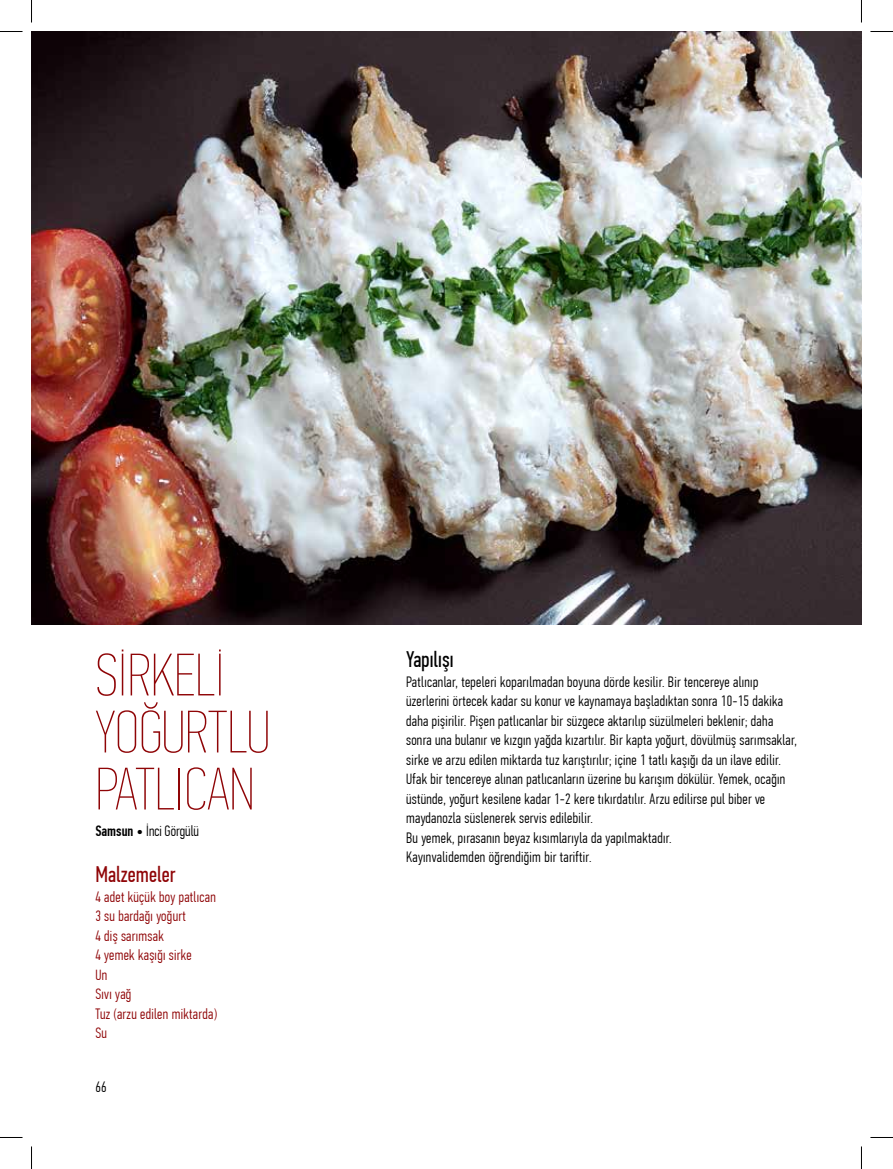
<style>
.page{position:relative;width:893px;height:1169px;background:#fff}
.page>*{position:absolute;margin:0;border:0;box-sizing:border-box;transform-origin:0 0}
.t1{font:60px/57px "PF Din Text Comp Pro X Thin";color:#8f0507}
.t2{font:22.5px "PF Din Text Comp Pro";color:#8f0507}
.t3{font:22.5px "PF Din Text Comp Pro";color:#000}
.t4{font:300 15px/19.5px "PF Din Text Comp Pro";letter-spacing:.02em;color:#000}
.t5{font:300 15px/19.5px "PF Din Text Comp Pro";letter-spacing:.02em;color:#8f0507}
.t6{font:300 15px "PF Din Text Comp Pro";color:#000}
.s1{font-weight:500}
</style>
<div class="page">
<img style="left:32px;top:31px;width:829px;height:594px">
<svg style="left:0;top:31px;width:22px;height:1px"></svg>
<svg style="left:870px;top:31px;width:22px;height:1px"></svg>
<svg style="left:0;top:1137px;width:22px;height:1px"></svg>
<svg style="left:870px;top:1137px;width:22px;height:1px"></svg>
<svg style="left:31px;top:0;width:1px;height:23px"></svg>
<svg style="left:31px;top:1146px;width:1px;height:23px"></svg>
<h1 class="t1" style="left:95px;top:646px;width:176px">SİRKELİ<br>YOĞURTLU<br>PATLICAN</h1>
<p class="t6" style="left:95px;top:822px;width:105px"><span class="s1">Samsun •</span> İnci Görgülü</p>
<h2 class="t2" style="left:95px;top:861px;width:82px">Malzemeler</h2>
<p class="t5" style="left:95px;top:886px;width:123px">4 adet küçük boy patlıcan<br>3 su bardağı yoğurt<br>4 diş sarımsak<br>4 yemek kaşığı sirke<br>Un<br>Sıvı yağ<br>Tuz (arzu edilen miktarda)<br>Su</p>
<p class="t4" style="left:95px;top:1077px;width:13px">66</p>
<h2 class="t3" style="left:406px;top:646px;width:49px">Yapılışı</h2>
<p class="t4" style="left:406px;top:672px;width:392px">Patlıcanlar, tepeleri koparılmadan boyuna dörde kesilir. Bir tencereye alınıp üzerlerini örtecek kadar su konur ve kaynamaya başladıktan sonra 10-15 dakika daha pişirilir. Pişen patlıcanlar bir süzgece aktarılıp süzülmeleri beklenir; daha sonra una bulanır ve kızgın yağda kızartılır. Bir kapta yoğurt, dövülmüş sarımsaklar, sirke ve arzu edilen miktarda tuz karıştırılır; içine 1 tatlı kaşığı da un ilave edilir.<br>Ufak bir tencereye alınan patlıcanların üzerine bu karışım dökülür. Yemek, ocağın üstünde, yoğurt kesilene kadar 1-2 kere tıkırdatılır. Arzu edilirse pul biber ve maydanozla süslenerek servis edilebilir.<br>Bu yemek, pırasanın beyaz kısımlarıyla da yapılmaktadır.<br>Kayınvalidemden öğrendiğim bir tariftir.</p>
</div>
